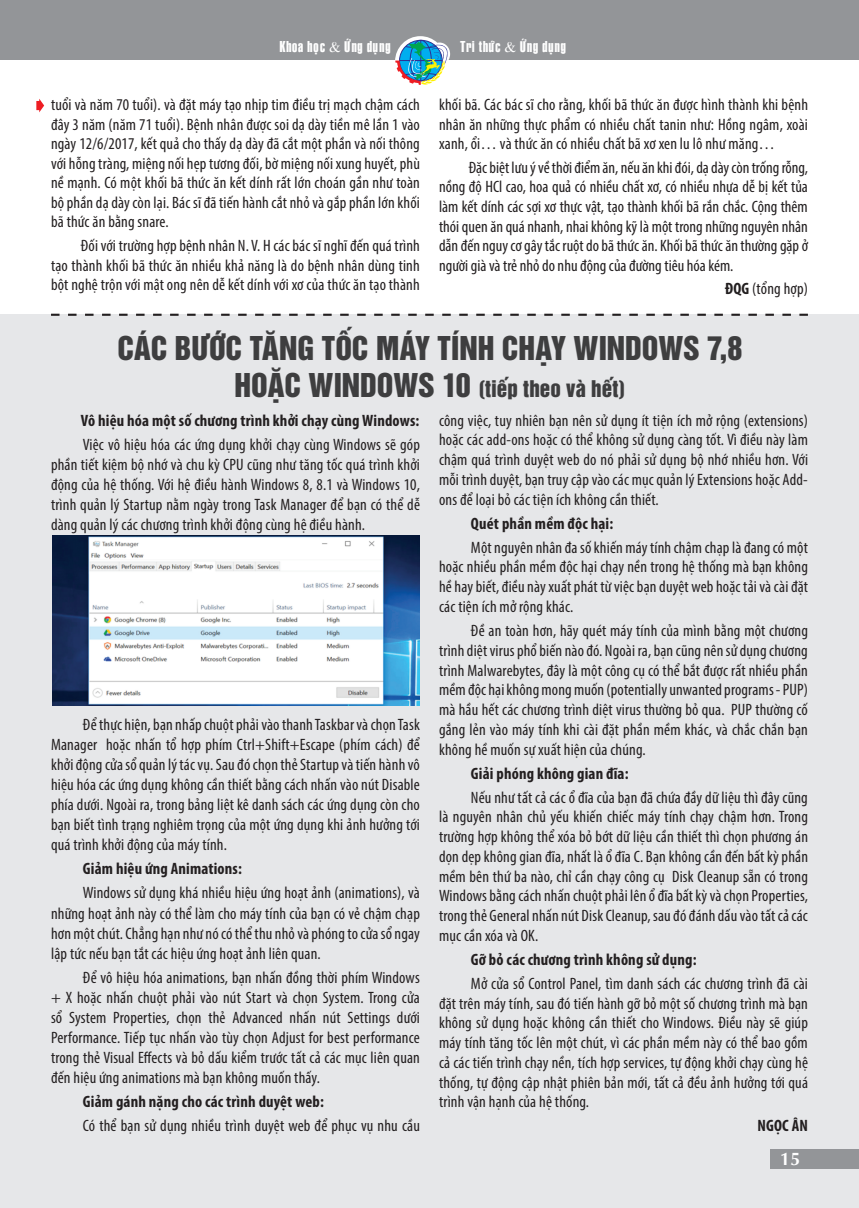
<style>
.page{position:relative;width:859px;height:1208px;background:#fff}
.page>*{position:absolute;margin:0;border:0;box-sizing:border-box;transform-origin:0 0}
.t1{font:30px "UTM Helvet Ins";color:#3e3e3f}
.t2{font:21px "UTM Helvet Ins";color:#3e3e3f}
.t3{font:18px "VNI Aptima Bold";color:#fff}
.t4{font:condensed 16.5px/19.8px "Myriad Pro";letter-spacing:.01em;color:#231f20;text-align:justify}
.t5{font:700 condensed 16.5px "Myriad Pro";letter-spacing:.01em;color:#231f20}
.t6{font:15px "VNI Swiss Condense";color:#fff}
.s1{font-family:"VNI Times"}
.s2{font-weight:700}
.s3{font-size:30px}
</style>
<div class="page">
<div style="left:0;top:315px;width:859px;height:893px;background:#e6e7e9"></div>
<div style="left:770px;top:1149px;width:89px;height:20px;background:#939598"></div>
<div style="left:0;top:0;width:859px;height:60px;background:#939598"></div>
<svg style="left:395px;top:36px;width:55px;height:49px"></svg>
<img style="left:52px;top:536px;width:368px;height:169px">
<svg style="left:51px;top:314px;width:757px;height:2px"></svg>
<svg style="left:36px;top:99px;width:8px;height:13px"></svg>
<p class="t6" style="left:279px;top:36px;width:113px">Khoa hoïc <span class="s1">&amp;</span> ÖÙng duïng</p>
<p class="t6" style="left:460px;top:36px;width:108px">Tri thöùc <span class="s1">&amp;</span> ÖÙng duïng</p>
<p class="t4" style="left:51px;top:95px;width:370px">tuổi và năm 70 tuổi). và đặt máy tạo nhịp tim điều trị mạch chậm cách đây 3 năm (năm 71 tuổi). Bệnh nhân được soi dạ dày tiền mê lần 1 vào ngày 12/6/2017, kết quả cho thấy dạ dày đã cắt một phần và nối thông với hỗng tràng, miệng nối hẹp tương đối, bờ miệng nối xung huyết, phù nề mạnh. Có một khối bã thức ăn kết dính rất lớn choán gần như toàn bộ phần dạ dày còn lại. Bác sĩ đã tiến hành cắt nhỏ và gắp phần lớn khối bã thức ăn bằng snare.</p>
<p class="t4" style="left:51px;top:236px;width:370px;text-indent:30px">Đối với trường hợp bệnh nhân N. V. H các bác sĩ nghĩ đến quá trình tạo thành khối bã thức ăn nhiều khả năng là do bệnh nhân dùng tinh bột nghệ trộn với mật ong nên dễ kết dính với xơ của thức ăn tạo thành</p>
<p class="t4" style="left:439px;top:95px;width:370px">khối bã. Các bác sĩ cho rằng, khối bã thức ăn được hình thành khi bệnh nhân ăn những thực phẩm có nhiều chất tanin như: Hồng ngâm, xoài xanh, ổi… và thức ăn có nhiều chất bã xơ xen lu lô như măng…</p>
<p class="t4" style="left:439px;top:158px;width:370px;text-indent:30px">Đặc biệt lưu ý về thời điểm ăn, nếu ăn khi đói, dạ dày còn trống rỗng, nồng độ HCl cao, hoa quả có nhiều chất xơ, có nhiều nhựa dễ bị kết tủa làm kết dính các sợi xơ thực vật, tạo thành khối bã rắn chắc. Cộng thêm thói quen ăn quá nhanh, nhai không kỹ là một trong những nguyên nhân dẫn đến nguy cơ gây tắc ruột do bã thức ăn. Khối bã thức ăn thường gặp ở người già và trẻ nhỏ do nhu động của đường tiêu hóa kém.</p>
<p class="t4" style="left:725px;top:279px;width:84px"><span class="s2">ĐQG</span> (tổng hợp)</p>
<p class="t1" style="left:117px;top:323px;width:627px">CÁC BƯỚC TĂNG TỐC MÁY TÍNH CHẠY WINDOWS 7,8</p>
<p class="t2" style="left:234px;top:372px;width:393px"><span class="s3">HOẶC WINDOWS 10</span> (tiếp theo và hết)</p>
<p class="t5" style="left:81px;top:410px;width:340px">Vô hiệu hóa một số chương trình khởi chạy cùng Windows:</p>
<p class="t4" style="left:51px;top:434px;width:370px;text-indent:32px">Việc vô hiệu hóa các ứng dụng khởi chạy cùng Windows sẽ góp phần tiết kiệm bộ nhớ và chu kỳ CPU cũng như tăng tốc quá trình khởi động của hệ thống. Với hệ điều hành Windows 8, 8.1 và Windows 10, trình quản lý Startup nằm ngày trong Task Manager để bạn có thể dễ dàng quản lý các chương trình khởi động cùng hệ điều hành.</p>
<p class="t4" style="left:51px;top:714px;width:370px;text-indent:32px">Để thực hiện, bạn nhấp chuột phải vào thanh Taskbar và chọn Task Manager hoặc nhấn tổ hợp phím Ctrl+Shift+Escape (phím cách) để khởi động cửa sổ quản lý tác vụ. Sau đó chọn thẻ Startup và tiến hành vô hiệu hóa các ứng dụng không cần thiết bằng cách nhấn vào nút Disable phía dưới. Ngoài ra, trong bảng liệt kê danh sách các ứng dụng còn cho bạn biết tình trạng nghiêm trọng của một ứng dụng khi ảnh hưởng tới quá trình khởi động của máy tính.</p>
<p class="t5" style="left:83px;top:858px;width:160px">Giảm hiệu ứng Animations:</p>
<p class="t4" style="left:51px;top:883px;width:370px;text-indent:32px">Windows sử dụng khá nhiều hiệu ứng hoạt ảnh (animations), và những hoạt ảnh này có thể làm cho máy tính của bạn có vẻ chậm chạp hơn một chút. Chẳng hạn như nó có thể thu nhỏ và phóng to cửa sổ ngay lập tức nếu bạn tắt các hiệu ứng hoạt ảnh liên quan.</p>
<p class="t4" style="left:51px;top:967px;width:370px;text-indent:32px">Để vô hiệu hóa animations, bạn nhấn đồng thời phím Windows + X hoặc nhấn chuột phải vào nút Start và chọn System. Trong cửa sổ System Properties, chọn thẻ Advanced nhấn nút Settings dưới Performance. Tiếp tục nhấn vào tùy chọn Adjust for best performance trong thẻ Visual Effects và bỏ dấu kiểm trước tất cả các mục liên quan đến hiệu ứng animations mà bạn không muốn thấy.</p>
<p class="t5" style="left:83px;top:1091px;width:242px">Giảm gánh nặng cho các trình duyệt web:</p>
<p class="t4" style="left:83px;top:1115px;width:339px">Có thể bạn sử dụng nhiều trình duyệt web để phục vụ nhu cầu</p>
<p class="t4" style="left:439px;top:410px;width:370px">công việc, tuy nhiên bạn nên sử dụng ít tiện ích mở rộng (extensions) hoặc các add-ons hoặc có thể không sử dụng càng tốt. Vì điều này làm chậm quá trình duyệt web do nó phải sử dụng bộ nhớ nhiều hơn. Với mỗi trình duyệt, bạn truy cập vào các mục quản lý Extensions hoặc Add&shy;ons để loại bỏ các tiện ích không cần thiết.</p>
<p class="t5" style="left:471px;top:513px;width:144px">Quét phần mềm độc hại:</p>
<p class="t4" style="left:439px;top:537px;width:370px;text-indent:32px">Một nguyên nhân đa số khiến máy tính chậm chạp là đang có một hoặc nhiều phần mềm độc hại chạy nền trong hệ thống mà bạn không hề hay biết, điều này xuất phát từ việc bạn duyệt web hoặc tải và cài đặt các tiện ích mở rộng khác.</p>
<p class="t4" style="left:439px;top:620px;width:370px;text-indent:32px">Đề an toàn hơn, hãy quét máy tính của mình bằng một chương trình diệt virus phổ biến nào đó. Ngoài ra, bạn cũng nên sử dụng chương trình Malwarebytes, đây là một công cụ có thể bắt được rất nhiều phần mềm độc hại không mong muốn (potentially unwanted programs - PUP) mà hầu hết các chương trình diệt virus thường bỏ qua. PUP thường cố gắng lẻn vào máy tính khi cài đặt phần mềm khác, và chắc chắn bạn không hề muốn sự xuất hiện của chúng.</p>
<p class="t5" style="left:471px;top:762px;width:159px">Giải phóng không gian đĩa:</p>
<p class="t4" style="left:439px;top:787px;width:370px;text-indent:32px">Nếu như tất cả các ổ đĩa của bạn đã chứa đầy dữ liệu thì đây cũng là nguyên nhân chủ yếu khiến chiếc máy tính chạy chậm hơn. Trong trường hợp không thể xóa bỏ bớt dữ liệu cần thiết thì chọn phương án dọn dẹp không gian đĩa, nhất là ổ đĩa C. Bạn không cần đến bất kỳ phần mềm bên thứ ba nào, chỉ cần chạy công cụ Disk Cleanup sẵn có trong Windows bằng cách nhấn chuột phải lên ổ đĩa bất kỳ và chọn Properties, trong thẻ General nhấn nút Disk Cleanup, sau đó đánh dấu vào tất cả các mục cần xóa và OK.</p>
<p class="t5" style="left:471px;top:949px;width:227px">Gỡ bỏ các chương trình không sử dụng:</p>
<p class="t4" style="left:439px;top:973px;width:370px;text-indent:32px">Mở cửa sổ Control Panel, tìm danh sách các chương trình đã cài đặt trên máy tính, sau đó tiến hành gỡ bỏ một số chương trình mà bạn không sử dụng hoặc không cần thiết cho Windows. Điều này sẽ giúp máy tính tăng tốc lên một chút, vì các phần mềm này có thể bao gồm cả các tiến trình chạy nền, tích hợp services, tự động khởi chạy cùng hệ thống, tự động cập nhật phiên bản mới, tất cả đều ảnh hưởng tới quá trình vận hạnh của hệ thống.</p>
<p class="t5" style="left:757px;top:1115px;width:52px">NGỌC ÂN</p>
<p class="t3" style="left:780px;top:1145px;width:22px">15</p>
</div>
